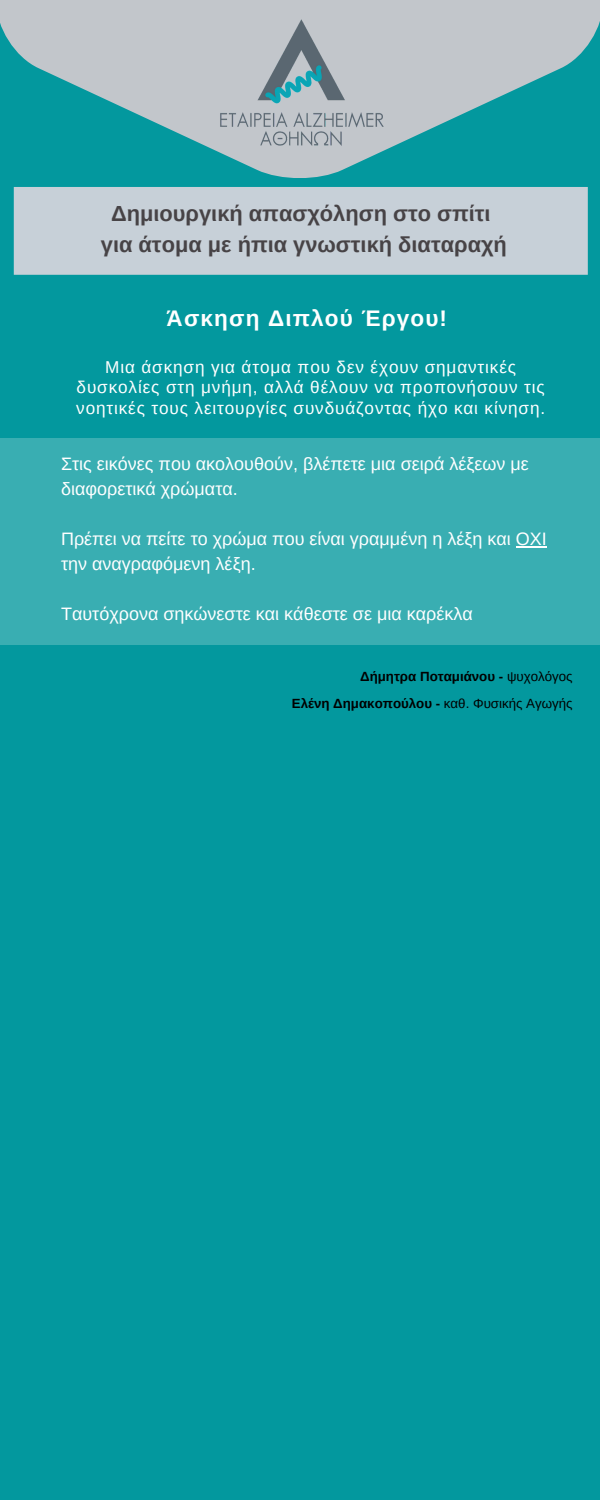
<style>
.page{position:relative;width:600px;height:1500px;background:#03989e}
.page>*{position:absolute;margin:0;border:0;box-sizing:border-box;transform-origin:0 0}
.t1{font:700 22.5px "Arimo";letter-spacing:.05em;color:#fff}
.t2{font:700 21.8px/30.6px "Arimo";color:#474346;text-align:center}
.t3{font:18px/25px "Arimo";color:#fff}
.t4{font:17.2px/20.1px "Arimo";letter-spacing:.05em;color:#fff;text-align:center}
.t5{font:700 13.3px/27.4px "Arimo";color:#000;text-align:right}
.s1{font-weight:400}
</style>
<div class="page">
<svg style="left:0;top:0;width:600px;height:178px;fill:#c2c6cb"></svg>
<img style="left:205px;top:12px;width:190px;height:140px">
<div style="left:14px;top:187px;width:574px;height:88px;background:#c7d0d8"></div>
<div style="left:30px;top:196px;width:543px;height:67px;background:#c7d0d8"></div>
<div style="left:0;top:438px;width:600px;height:207px;background:#39aeb2"></div>
<p class="t2" style="left:101px;top:198px;width:408px">Δημιουργική απασχόληση στο σπίτι για άτομα με ήπια γνωστική διαταραχή</p>
<p class="t1" style="left:167px;top:305px;width:282px">Άσκηση Διπλού Έργου!</p>
<p class="t4" style="left:76px;top:357px;width:470px">Μια άσκηση για άτομα που δεν έχουν σημαντικές δυσκολίες στη μνήμη, αλλά θέλουν να προπονήσουν τις νοητικές τους λειτουργίες συνδυάζοντας ήχο και κίνηση.</p>
<p class="t3" style="left:61px;top:451px;width:469px">Στις εικόνες που ακολουθούν, βλέπετε μια σειρά λέξεων με διαφορετικά χρώματα.</p>
<p class="t3" style="left:61px;top:526px;width:487px">Πρέπει να πείτε το χρώμα που είναι γραμμένη η λέξη και ΟΧΙ την αναγραφόμενη λέξη.</p>
<p class="t3" style="left:61px;top:601px;width:413px">Ταυτόχρονα σηκώνεστε και κάθεστε σε μια καρέκλα</p>
<p class="t5" style="left:292px;top:663px;width:282px">Δήμητρα Ποταμιάνου - <span class="s1">ψυχολόγος<br></span>Ελένη Δημακοπούλου - <span class="s1">καθ. Φυσικής Αγωγής</span></p>
</div>
